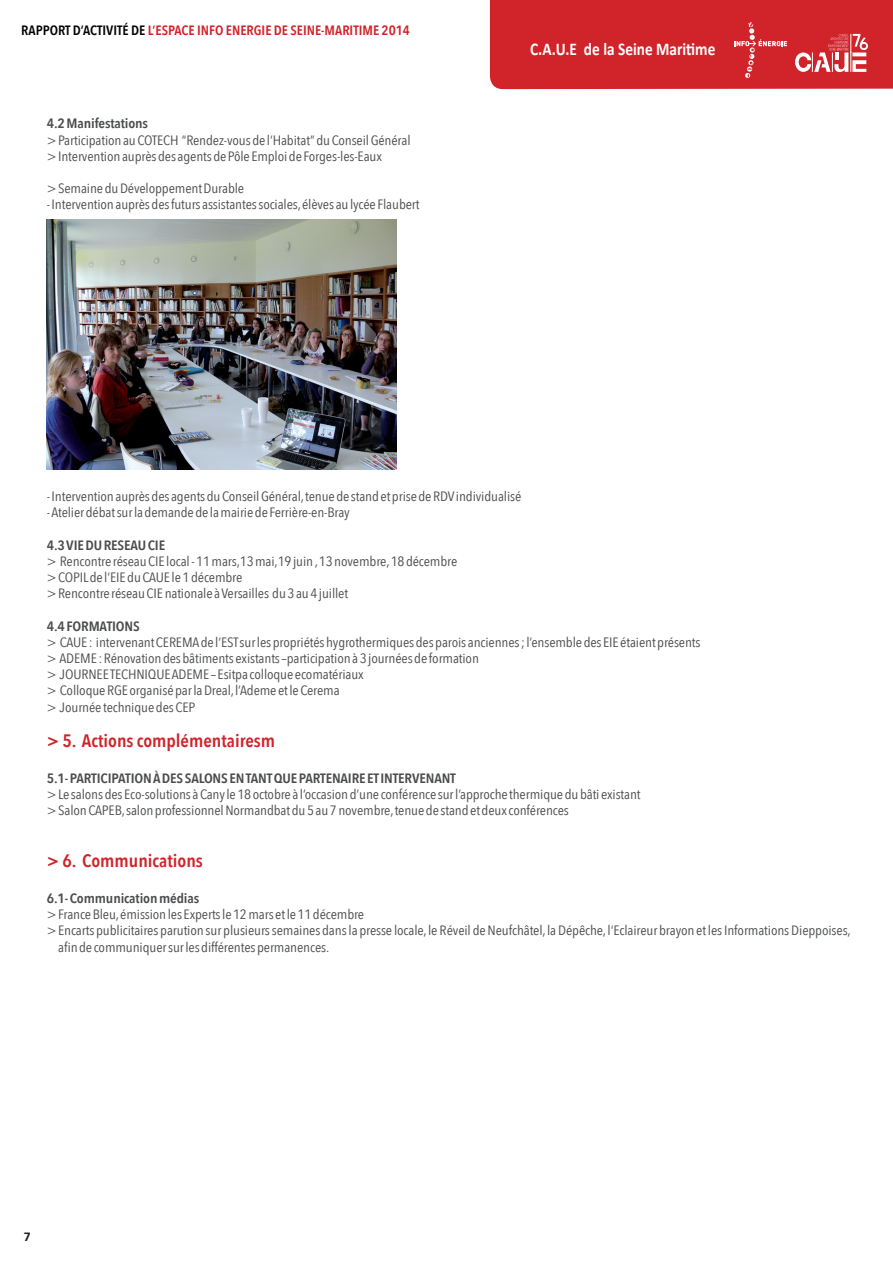
<style>
.page{position:relative;width:893px;height:1263px;background:#fff}
.page>*{position:absolute;margin:0;border:0;box-sizing:border-box;transform-origin:0 0}
.t1{font:600 18px "Avenir Next Condensed";color:#d1232a;scale:1.05 1}
.t2{font:700 18px "Calibri";color:#fff;scale:.85 1}
.t3{font:13.5px/16.2px "Avenir Next Condensed";letter-spacing:-.01em;color:#4b4c4d;scale:1.1 1}
.t4{font:600 13.5px "Avenir Next Condensed";letter-spacing:-.01em;color:#4b4c4d;scale:1.1 1}
.t5{font:600 13.5px "Avenir Next Condensed";color:#d1232a;scale:1.05 1}
.t6{font:700 13.5px "Calibri";color:#231f20}
.s1{color:#040503}
</style>
<div class="page">
<div style="left:490px;top:0;width:403px;height:89px;background:#d1232a"></div>
<img style="left:47px;top:219px;width:349px;height:251px">
<p class="t5" style="left:21px;top:18px;width:372px"><span class="s1">RAPPORT D’ACTIVITÉ DE</span> L’ESPACE INFO ENERGIE DE SEINE-MARITIME 2014</p>
<p class="t4" style="left:47px;top:112px;width:94px">4.2 MANIFESTATIONS</p>
<p class="t3" style="left:47px;top:131px;width:90px">&gt; Participation au COTEC</p>
<p class="t3" style="left:47px;top:131px;width:332px;text-indent:123px">H “Rendez-vous de l’Habitat” du Conseil Général &gt; Intervention auprès des agents de Pôle Emploi de Forges-les-Eaux</p>
<p class="t3" style="left:47px;top:180px;width:181px">&gt; Semaine du Développement Durable</p>
<p class="t3" style="left:47px;top:196px;width:340px">- Intervention auprès des futurs assistantes sociales, élèves au lycée Flaubert</p>
<h1 class="t2" style="left:530px;top:37px;width:220px">C.A.U.E de la Seine Maritime</h1>
<p class="t3" style="left:47px;top:487px;width:433px">- Intervention auprès des agents du Conseil Général, tenue de stand et prise de RDV individualisé</p>
<p class="t3" style="left:47px;top:504px;width:277px">- Atelier débat sur la demande de la mairie de Ferrière-en-Bray</p>
<p class="t4" style="left:47px;top:533px;width:66px">4.3 VIE DU RESEA</p>
<p class="t4" style="left:138px;top:533px;width:16px">U CIE</p>
<p class="t3" style="left:47px;top:552px;width:375px">&gt; Rencontre réseau CIE local - 11 mars,13 mai,19 juin , 13 novembre, 18 décembre &gt; COPIL de l’EIE du CAUE</p>
<p class="t3" style="left:47px;top:568px;width:275px;text-indent:125px">le 1 décembre<br>&gt; Rencontre réseau CIE nationale à Versailles du 3 au 4 juillet</p>
<p class="t4" style="left:47px;top:614px;width:86px">4.4 FORMATIONS</p>
<p class="t3" style="left:47px;top:633px;width:596px">&gt; CAUE : intervenant CEREMA de l’EST sur les propriétés hygrothermiques des parois anciennes ; l’ensemble des EIE étaient présents &gt; ADEME : Rénovation des bâtiments existants –participation à 3 journées de formation<br>&gt; JOURNEE TECHNIQUE ADEME – Esitpa colloque ecomatériaux<br>&gt; Colloque RGE organisé par la Dreal, l’Ademe et le Cerema<br>&gt; Journée technique des CEP</p>
<h1 class="t1" style="left:47px;top:725px;width:219px">&gt; 5. ACTIONS COMPLÉMENTAIRESM</h1>
<p class="t4" style="left:47px;top:767px;width:373px">5.1- PARTICIPATION À DES SALONS EN TANT QUE PARTENAIRE ET INTERVENANT</p>
<p class="t3" style="left:47px;top:786px;width:541px">&gt; Le salons des Eco-solutions à Cany le 18 octobre à l’occasion d’une conférence sur l’approche thermique du bâti existant &gt; Salon CAPE</p>
<p class="t3" style="left:115px;top:802px;width:414px">B, salon professionnel Normandbat du 5 au 7 novembre, tenue de stand et deux conférences</p>
<h1 class="t1" style="left:47px;top:845px;width:150px">&gt; 6. COMMUNICATIONS</h1>
<p class="t4" style="left:47px;top:887px;width:140px">6.1- COMMUNICATION MÉDIAS</p>
<p class="t3" style="left:47px;top:906px;width:290px">&gt; France Bleu, émission les Experts le 12 mars et le 11 décembre</p>
<p class="t3" style="left:47px;top:922px;width:732px">&gt; Encarts publicitaires parution sur plusieurs semaines dans la presse locale, le Réveil de Neufchâtel, la Dépêche, l‘Eclaireur brayon et les Informations Dieppoises,</p>
<p class="t3" style="left:58px;top:938px;width:248px">afin de communiquer sur les différentes permanences.</p>
<p class="t6" style="left:24px;top:1228px;width:8px">7</p>
</div>
